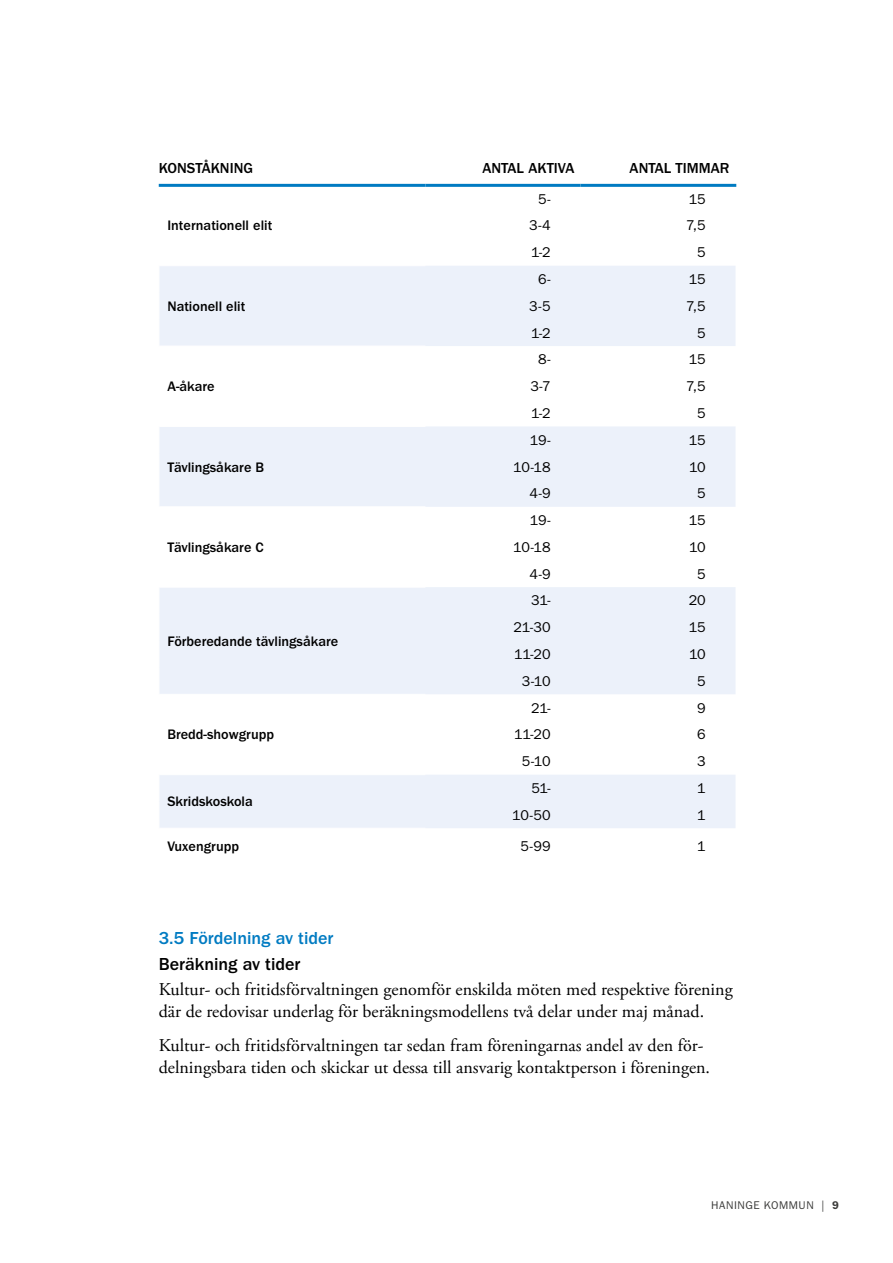
<style>
.page{position:relative;width:893px;height:1263px;background:#fff}
.page>*{position:absolute;margin:0;border:0;box-sizing:border-box;transform-origin:0 0}
.Brödtext{font:18px/21.6px "Adobe Garamond Pro";color:#000}
.t1{font:500 18px "ITC Franklin Gothic Std";color:#007bc2}
.t2{font:500 18px "ITC Franklin Gothic Std";color:#000}
.t3{font:500 15px "ITC Franklin Gothic Std";color:#000}
.t4{font:500 14.25px "ITC Franklin Gothic Std";color:#000}
.t5{font:14.25px "ITC Franklin Gothic Std";letter-spacing:-.005em;color:#000}
.t6{font:11.25px "ITC Franklin Gothic Std";letter-spacing:.05em;color:#3c3c3b}
.s1{font-weight:600}
</style>
<div class="page">
<svg style="left:160px;top:266px;width:575px;height:562px;fill:#ecf1fa"></svg>
<svg style="left:159px;top:267px;width:1px;height:560px"></svg>
<hr style="left:159px;top:346px;width:266px;height:1px;background:#fff">
<hr style="left:159px;top:426px;width:266px;height:1px;background:#fff">
<hr style="left:159px;top:506px;width:266px;height:1px;background:#fff">
<hr style="left:159px;top:587px;width:266px;height:1px;background:#fff">
<hr style="left:159px;top:694px;width:266px;height:1px;background:#fff">
<hr style="left:159px;top:774px;width:266px;height:1px;background:#fff">
<hr style="left:159px;top:184px;width:266px;height:3px;background:#007bc2">
<hr style="left:425px;top:184px;width:155px;height:3px;background:#007bc2">
<hr style="left:580px;top:184px;width:156px;height:3px;background:#007bc2">
<p class="t3" style="left:159px;top:159px;width:96px">KONSTÅKNING</p>
<p class="t3" style="left:482px;top:159px;width:93px">ANTAL AKTIVA</p>
<p class="t3" style="left:630px;top:159px;width:101px">ANTAL TIMMAR</p>
<p class="t4" style="left:167px;top:218px;width:106px">Internationell elit</p>
<p class="t4" style="left:167px;top:298px;width:79px">Nationell elit</p>
<p class="t4" style="left:167px;top:378px;width:49px">A-åkare</p>
<p class="t4" style="left:167px;top:459px;width:98px">Tävlingsåkare B</p>
<p class="t4" style="left:167px;top:539px;width:98px">Tävlingsåkare C</p>
<p class="t4" style="left:167px;top:633px;width:172px">Förberedande tävlingsåkare</p>
<p class="t4" style="left:167px;top:727px;width:108px">Bredd-showgrupp</p>
<p class="t4" style="left:167px;top:794px;width:87px">Skridskoskola</p>
<p class="t5" style="left:538px;top:191px;width:14px">5-</p>
<p class="t5" style="left:689px;top:191px;width:19px">15</p>
<p class="t5" style="left:529px;top:217px;width:23px">3-4</p>
<p class="t5" style="left:686px;top:217px;width:21px">7,5</p>
<p class="t5" style="left:531px;top:244px;width:21px">1-2</p>
<p class="t5" style="left:697px;top:244px;width:10px">5</p>
<p class="t5" style="left:538px;top:271px;width:14px">6-</p>
<p class="t5" style="left:689px;top:271px;width:19px">15</p>
<p class="t5" style="left:529px;top:298px;width:23px">3-5</p>
<p class="t5" style="left:686px;top:298px;width:21px">7,5</p>
<p class="t5" style="left:531px;top:325px;width:21px">1-2</p>
<p class="t5" style="left:697px;top:325px;width:10px">5</p>
<p class="t5" style="left:538px;top:351px;width:14px">8-</p>
<p class="t5" style="left:689px;top:351px;width:19px">15</p>
<p class="t5" style="left:530px;top:378px;width:22px">3-7</p>
<p class="t5" style="left:686px;top:378px;width:21px">7,5</p>
<p class="t5" style="left:531px;top:405px;width:21px">1-2</p>
<p class="t5" style="left:697px;top:405px;width:10px">5</p>
<p class="t5" style="left:530px;top:432px;width:22px">19-</p>
<p class="t5" style="left:689px;top:432px;width:19px">15</p>
<p class="t5" style="left:513px;top:458px;width:39px">10-18</p>
<p class="t5" style="left:689px;top:458px;width:18px">10</p>
<p class="t5" style="left:529px;top:485px;width:23px">4-9</p>
<p class="t5" style="left:697px;top:485px;width:10px">5</p>
<p class="t5" style="left:530px;top:512px;width:22px">19-</p>
<p class="t5" style="left:689px;top:512px;width:19px">15</p>
<p class="t5" style="left:513px;top:539px;width:39px">10-18</p>
<p class="t5" style="left:689px;top:539px;width:18px">10</p>
<p class="t5" style="left:529px;top:566px;width:23px">4-9</p>
<p class="t5" style="left:697px;top:566px;width:10px">5</p>
<p class="t5" style="left:531px;top:592px;width:21px">31-</p>
<p class="t5" style="left:689px;top:592px;width:19px">20</p>
<p class="t5" style="left:513px;top:619px;width:39px">21-30</p>
<p class="t5" style="left:689px;top:619px;width:19px">15</p>
<p class="t5" style="left:514px;top:646px;width:38px">11-20</p>
<p class="t5" style="left:689px;top:646px;width:18px">10</p>
<p class="t5" style="left:522px;top:673px;width:30px">3-10</p>
<p class="t5" style="left:697px;top:673px;width:10px">5</p>
<p class="t5" style="left:531px;top:699px;width:21px">21-</p>
<p class="t5" style="left:697px;top:699px;width:10px">9</p>
<p class="t5" style="left:514px;top:726px;width:38px">11-20</p>
<p class="t5" style="left:697px;top:726px;width:10px">6</p>
<p class="t5" style="left:522px;top:753px;width:30px">5-10</p>
<p class="t5" style="left:697px;top:753px;width:10px">3</p>
<p class="t5" style="left:531px;top:780px;width:21px">51-</p>
<p class="t5" style="left:697px;top:780px;width:10px">1</p>
<p class="t5" style="left:512px;top:807px;width:40px">10-50</p>
<p class="t5" style="left:697px;top:807px;width:10px">1</p>
<p class="t4" style="left:167px;top:838px;width:73px">Vuxengrupp</p>
<p class="t5" style="left:521px;top:838px;width:32px">5-99</p>
<p class="t5" style="left:697px;top:838px;width:10px">1</p>
<h4 class="t1" style="left:159px;top:927px;width:176px">3.5 Fördelning av tider</h4>
<h5 class="t2" style="left:159px;top:953px;width:143px">Beräkning av tider</h5>
<p class="Brödtext" style="left:159px;top:979px;width:575px">Kultur- och fritidsförvaltningen genomför enskilda möten med respektive förening där de redovisar underlag för beräkningsmodellens två delar under maj månad.</p>
<p class="Brödtext" style="left:159px;top:1035px;width:553px">Kultur- och fritidsförvaltningen tar sedan fram föreningarnas andel av den för&shy;delningsbara tiden och skickar ut dessa till ansvarig kontaktperson i föreningen.</p>
<p class="t6" style="left:711px;top:1199px;width:129px">HANINGE KOMMUN | <span class="s1">9</span></p>
</div>
